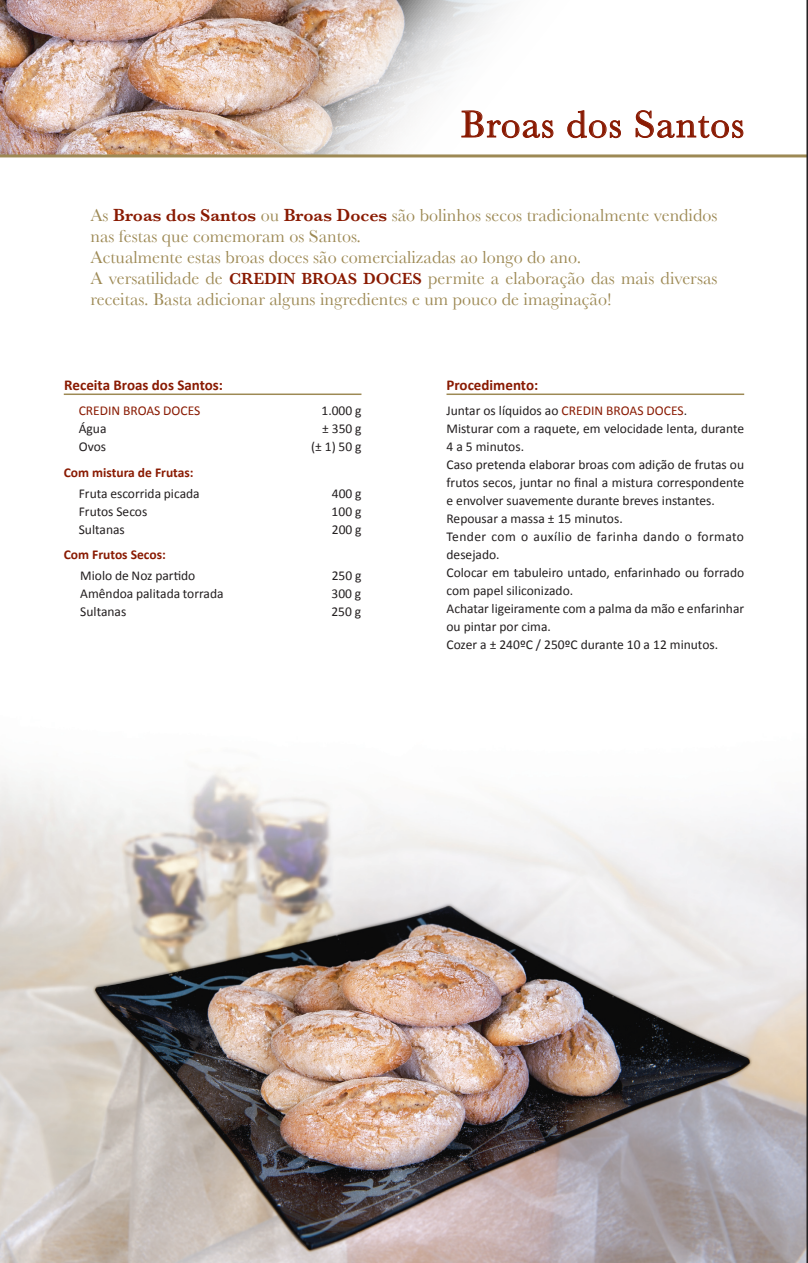
<style>
.page{position:relative;width:808px;height:1263px;background:#fff}
.page>*{position:absolute;margin:0;border:0;box-sizing:border-box;transform-origin:0 0}
.t1{font:39.15px "Baskerville";letter-spacing:.03em;color:#891a02}
.t2{font:18px/21px "Baskerville";color:#9d8954}
.t3{font:700 15px "Calibri";color:#891a02}
.t4{font:13.5px/18px "Calibri";color:#231f20}
.t5{font:700 13.5px "Calibri";color:#891a02}
.t6{font:13.5px "Calibri";color:#891a02}
.s1{font-weight:600;color:#891a02}
.s2{font-weight:600;font-size:16.5px;color:#891a02}
.s3{color:#891a02}
</style>
<div class="page">
<img style="left:0;top:0;width:499px;height:154px">
<img style="left:0;top:765px;width:806px;height:498px">
<svg style="left:461px;top:110px;width:93px;height:29px"></svg>
<svg style="left:567px;top:110px;width:54px;height:29px"></svg>
<svg style="left:635px;top:110px;width:109px;height:29px"></svg>
<hr style="left:64px;top:393px;width:297px;height:2px;background:#9d8954">
<hr style="left:446px;top:393px;width:298px;height:2px;background:#9d8954">
<hr style="left:0;top:154px;width:808px;height:3px;background:#9d8954">
<hr style="left:806px;top:0;width:2px;height:1263px;background:#231f20">
<h1 class="t1" style="left:461px;top:101px;width:285px">Broas dos Santos</h1>
<p class="t2" style="left:90px;top:205px;width:628px">As <span class="s1">Broas dos Santos</span> ou <span class="s1">Broas Doces</span> são bolinhos secos tradicionalmente vendidos nas festas que comemoram os Santos.<br>Actualmente estas broas doces são comercializadas ao longo do ano.<br>A versatilidade de <span class="s2">CREDIN BROAS DOCES</span> permite a elaboração das mais diversas receitas. Basta adicionar alguns ingredientes e um pouco de imaginação!</p>
<p class="t3" style="left:64px;top:376px;width:160px">Receita Broas dos Santos:</p>
<p class="t6" style="left:79px;top:403px;width:123px">CREDIN BROAS DOCES</p>
<p class="t4" style="left:321px;top:401px;width:41px">1.000 g</p>
<p class="t4" style="left:79px;top:419px;width:29px">Água</p>
<p class="t4" style="left:322px;top:419px;width:41px">± 350 g</p>
<p class="t4" style="left:79px;top:437px;width:29px">Ovos</p>
<p class="t4" style="left:311px;top:437px;width:52px">(± 1) 50 g</p>
<p class="t5" style="left:64px;top:464px;width:131px">Com mistura de Frutas:</p>
<p class="t4" style="left:79px;top:484px;width:122px">Fruta escorrida picada</p>
<p class="t4" style="left:332px;top:484px;width:31px">400 g</p>
<p class="t4" style="left:79px;top:502px;width:70px">Frutos Secos</p>
<p class="t4" style="left:332px;top:502px;width:31px">100 g</p>
<p class="t4" style="left:79px;top:520px;width:48px">Sultanas</p>
<p class="t4" style="left:332px;top:520px;width:31px">200 g</p>
<p class="t5" style="left:64px;top:547px;width:104px">Com Frutos Secos:</p>
<p class="t4" style="left:80px;top:566px;width:117px">Miolo de Noz partido</p>
<p class="t4" style="left:332px;top:566px;width:31px">250 g</p>
<p class="t4" style="left:80px;top:584px;width:145px">Amêndoa palitada torrada</p>
<p class="t4" style="left:332px;top:584px;width:31px">300 g</p>
<p class="t4" style="left:80px;top:602px;width:48px">Sultanas</p>
<p class="t4" style="left:331px;top:602px;width:31px">250 g</p>
<p class="t3" style="left:446px;top:376px;width:93px">Procedimento:</p>
<p class="t4" style="left:446px;top:401px;width:299px">Juntar os líquidos ao <span class="s3">CREDIN BROAS DOCES</span>.<br>Misturar com a raquete, em velocidade lenta, durante 4 a 5 minutos.<br>Caso pretenda elaborar broas com adição de frutas ou frutos secos, juntar no final a mistura correspondente e envolver suavemente durante breves instantes.<br>Repousar a massa ± 15 minutos.<br>Tender com o auxílio de farinha dando o formato desejado.<br>Colocar em tabuleiro untado, enfarinhado ou forrado com papel siliconizado.<br>Achatar ligeiramente com a palma da mão e enfarinhar ou pintar por cima.<br>Cozer a ± 240ºC / 250ºC durante 10 a 12 minutos.</p>
</div>
